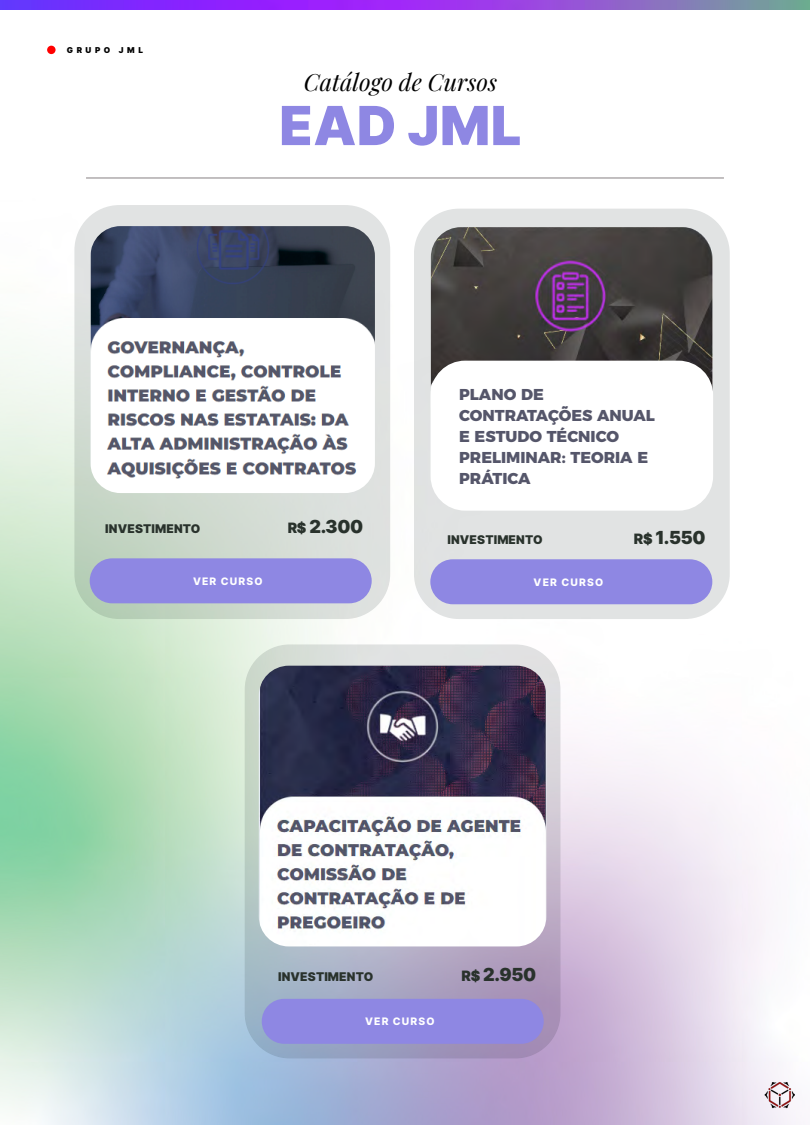
<style>
.page{position:relative;width:810px;height:1125px;background:#fff}
.page>*{position:absolute;margin:0;border:0;box-sizing:border-box;transform-origin:0 0}
.t1{font:900 53.85px "Inter";letter-spacing:.01em;color:#8e87e3}
.t2{font:italic 23.7px "Playfair Display";color:#000}
.t3{font:900 18px "Inter";letter-spacing:-.02em;color:#29322c}
.t4{font:800 15.75px/21px "Montserrat";color:#55566a}
.t5{font:900 12px "Inter";letter-spacing:.01em;color:#29322c}
.t6{font:800 10.35px "Inter";letter-spacing:.11em;color:#fff}
.t7{font:900 8.1px "Inter";letter-spacing:.435em;color:#000}
.s1{font-size:14.33px}
</style>
<div class="page">
<img style="left:0;top:9px;width:810px;height:1116px">
<div style="left:47px;top:46px;width:9px;height:8px;background:#f00;border-radius:50%"></div>
<img style="left:764px;top:1082px;width:30px;height:26px">
<img style="left:0;top:0;width:810px;height:9px">
<hr style="left:86px;top:178px;width:638px;height:1px;background:#878183">
<svg style="left:245px;top:644px;width:315px;height:414px;background:#b7b8c8"></svg>
<div style="left:262px;top:999px;width:282px;height:45px;background:#8e87e3;border-radius:22px"></div>
<img style="left:259px;top:666px;width:287px;height:280px">
<svg style="left:74px;top:205px;width:316px;height:414px;background:#d4dcd4"></svg>
<div style="left:90px;top:558px;width:282px;height:45px;background:#8e87e3;border-radius:22px"></div>
<img style="left:90px;top:226px;width:285px;height:267px">
<div style="left:414px;top:209px;width:316px;height:410px;background:#e1e3e3;border-radius:45px"></div>
<div style="left:430px;top:559px;width:282px;height:45px;background:#8e87e3;border-radius:22px"></div>
<img style="left:431px;top:227px;width:282px;height:163px">
<div style="left:431px;top:361px;width:282px;height:150px;background:#fff;border-radius:34px"></div>
<p class="t7" style="left:67px;top:44px;width:78px">GRUPO JML</p>
<h2 class="t2" style="left:304px;top:64px;width:195px">Catálogo de Cursos</h2>
<h1 class="t1" style="left:279px;top:86px;width:244px">EAD JML</h1>
<p class="t4" style="left:459px;top:383px;width:197px">PLANO DE<br>CONTRATAÇÕES ANUAL<br>E ESTUDO TÉCNICO<br>PRELIMINAR: TEORIA E<br>PRÁTICA</p>
<p class="t5" style="left:105px;top:519px;width:97px">INVESTIMENTO</p>
<p class="t3" style="left:288px;top:513px;width:77px"><span class="s1">R$</span> 2.300</p>
<p class="t6" style="left:193px;top:574px;width:71px">VER CURSO</p>
<p class="t5" style="left:448px;top:531px;width:97px">INVESTIMENTO</p>
<p class="t3" style="left:634px;top:524px;width:73px"><span class="s1">R$</span> 1.550</p>
<p class="t6" style="left:534px;top:575px;width:71px">VER CURSO</p>
<p class="t5" style="left:278px;top:968px;width:97px">INVESTIMENTO</p>
<p class="t3" style="left:461px;top:961px;width:76px"><span class="s1">R$</span> 2.950</p>
<p class="t6" style="left:365px;top:1014px;width:71px">VER CURSO</p>
</div>
